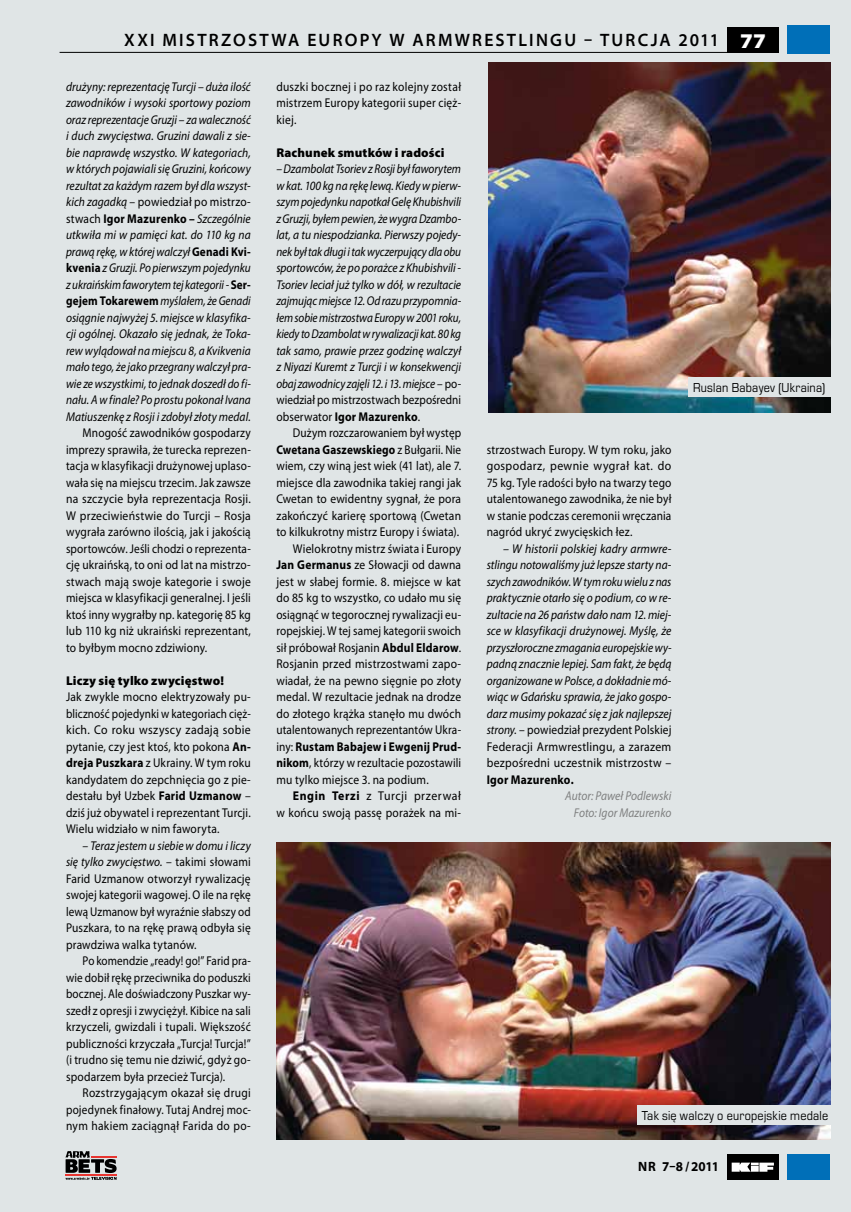
<style>
.page{position:relative;width:851px;height:1212px;background:#fff}
.page>*{position:absolute;margin:0;border:0;box-sizing:border-box;transform-origin:0 0}
.t1{font:900 semi-expanded 21px "Myriad Pro";color:#fff}
.t2{font:600 semi-expanded 18px "Myriad Pro";letter-spacing:.135em;color:#000;scale:.9 1}
.t3{font:13.5px "Eurostile TCE";letter-spacing:.02em;color:#000;scale:.9 1}
.t4{font:700 semi-expanded 13.5px "Myriad Pro";letter-spacing:-.005em;color:#000;scale:.9 1}
.t5{font:12.75px/16.5px "Myriad Pro";letter-spacing:.015em;color:#000;text-align:justify;scale:.9 1}
.t6{font:italic 12.75px/16.5px "Myriad Pro";color:#000;text-align:justify;scale:.9 1}
.t7{font:italic 12.75px/16.5px "Myriad Pro";color:#000;text-align:justify;scale:.89 1}
.t8{font:12.75px/16.5px "Myriad Pro";letter-spacing:.015em;color:#000;text-align:justify;scale:.89 1}
.t9{font:italic 12.75px/16.5px "Myriad Pro";color:#000;text-align:justify;scale:.92 1}
.t10{font:12.75px/16.5px "Myriad Pro";letter-spacing:.015em;color:#000;text-align:justify;scale:.87 1}
.t11{font:12.75px "Myriad Pro";letter-spacing:.015em;color:#000;scale:.88 1}
.t12{font:12.75px "Myriad Pro";letter-spacing:.015em;color:#000;scale:.91 1}
.t13{font:900 12.75px "Myriad Pro";letter-spacing:.01em;color:#000}
.t14{font:italic 12.75px/16.5px "Myriad Pro";color:#7f8080;text-align:right;scale:.9 1}
.t15{font:700 12.75px "Myriad Pro";letter-spacing:.015em;color:#000;scale:.88 1}
.t16{font:700 12.75px "Myriad Pro";letter-spacing:.015em;color:#000;scale:.89 1}
.t17{font:12.75px "Myriad Pro";letter-spacing:.045em;color:#000;scale:.93 1}
.t18{font:700 12.75px "Myriad Pro";letter-spacing:.015em;color:#000;scale:.9 1}
.s1{font-style:normal}
.s2{font-weight:700;font-style:normal}
.s3{font-weight:700}
.s4{font-style:italic}
.s5{font-weight:400}
</style>
<div class="page">
<div style="left:0;top:0;width:850px;height:1212px;background:#e0e5e6"></div>
<img style="left:488px;top:62px;width:342px;height:350px">
<img style="left:276px;top:842px;width:554px;height:298px">
<div style="left:688px;top:378px;width:142px;height:19px;background:#e0e5e6"></div>
<div style="left:636px;top:1106px;width:197px;height:19px;background:#e0e5e6"></div>
<svg style="left:65px;top:1151px;width:52px;height:29px"></svg>
<hr style="left:60px;top:52px;width:718px;height:1px;background:#000">
<div style="left:787px;top:25px;width:42px;height:29px;background:#006fb8"></div>
<div style="left:787px;top:1154px;width:42px;height:26px;background:#006fb8"></div>
<div style="left:727px;top:27px;width:51px;height:25px;background:#000"></div>
<div style="left:727px;top:1154px;width:51px;height:26px;background:#000"></div>
<svg style="left:731px;top:1162px;width:42px;height:10px"></svg>
<h2 class="t2" style="left:124px;top:30px;width:662px">XXI MISTRZOSTWA EUROPY W ARMWRESTLINGU – TURCJA 2011</h2>
<h1 class="t1" style="left:740px;top:28px;width:27px">77</h1>
<p class="t6" style="left:66px;top:78px;width:207px">drużyny: reprezentację Turcji – duża ilość zawodników i wysoki sportowy poziom oraz reprezentacje Gruzji – za waleczność i duch zwycięstwa. Gruzini dawali z sie&shy;bie naprawdę wszystko. W kategoriach, w których pojawiali się Gruzini, końcowy rezultat za każdym razem był dla wszyst&shy;kich zagadką <span class="s1">– powiedział po mistrzo&shy;stwach</span> <span class="s2">Igor Mazurenko –</span> Szczególnie utkwiła mi w pamięci kat. do 110 kg na prawą rękę, w której walczył <span class="s2">Genadi Kvi&shy;kvenia</span> z Gruzji. Po pierwszym pojedynku z ukraińskim faworytem tej kategorii - <span class="s2">Ser&shy;gejem Tokarewem</span> myślałem, że Genadi osiągnie najwyżej 5. miejsce w klasyfika&shy;cji ogólnej. Okazało się jednak, że Toka&shy;rew wylądował na miejscu 8, a Kvikvenia mało tego, że jako przegrany walczył pra&shy;wie ze wszystkimi, to jednak doszedł do fi&shy;nału. A w finale? Po prostu pokonał Ivana Matiuszenkę z Rosji i zdobył złoty medal.</p>
<p class="t8" style="left:66px;top:425px;width:209px;text-indent:16px">Mnogość zawodników gospodarzy imprezy sprawiła, że turecka reprezen&shy;tacja w klasyfikacji drużynowej uplaso&shy;wała się na miejscu trzecim. Jak zawsze na szczycie była reprezentacja Rosji.<br>W przeciwieństwie do Turcji – Rosja wygrała zarówno ilością, jak i jakością sportowców. Jeśli chodzi o reprezenta&shy;cję ukraińską, to oni od lat na mistrzo&shy;stwach mają swoje kategorie i swoje miejsca w klasyfikacji generalnej. I jeśli ktoś inny wygrałby np. kategorię 85 kg lub 110 kg niż ukraiński reprezentant, to byłbym mocno zdziwiony.</p>
<p class="t13" style="left:66px;top:672px;width:159px">Liczy się tylko zwycięstwo!</p>
<p class="t5" style="left:66px;top:689px;width:207px">Jak zwykle mocno elektryzowały pu&shy;bliczność pojedynki w kategoriach cięż&shy;kich. Co roku wszyscy zadają sobie pytanie, czy jest ktoś, kto pokona <span class="s3">An&shy;dreja Puszkara</span> z Ukrainy. W tym roku kandydatem do zepchnięcia go z pie&shy;destału był Uzbek <span class="s3">Farid Uzmanow</span> – dziś już obywatel i reprezentant Turcji.<br>Wielu widziało w nim faworyta.</p>
<p class="t5" style="left:66px;top:837px;width:207px;text-indent:17px"><span class="s4">– Teraz jestem u siebie w domu i liczy się tylko zwycięstwo.</span> – takimi słowami Farid Uzmanow otworzył rywalizację swojej kategorii wagowej. O ile na rękę lewą Uzmanow był wyraźnie słabszy od Puszkara, to na rękę prawą odbyła się prawdziwa walka tytanów.</p>
<p class="t10" style="left:66px;top:953px;width:214px;text-indent:16px">Po komendzie „ready! go!” Farid pra&shy;wie dobił rękę przeciwnika do poduszki bocznej. Ale doświadczony Puszkar wy&shy;szedł z opresji i zwyciężył. Kibice na sali krzyczeli, gwizdali i tupali. Większość publiczności krzyczała „Turcja! Turcja!” (i trudno się temu nie dziwić, gdyż go&shy;spodarzem była przecież Turcja).</p>
<p class="t5" style="left:66px;top:1085px;width:207px;text-indent:17px">Rozstrzygającym okazał się drugi pojedynek finałowy. Tutaj Andrej moc&shy;nym hakiem zaciągnął Farida do po-</p>
<p class="t5" style="left:276px;top:78px;width:207px">duszki bocznej i po raz kolejny został mistrzem Europy kategorii super cięż&shy;kiej.</p>
<p class="t13" style="left:276px;top:144px;width:170px">Rachunek smutków i radości</p>
<p class="t7" style="left:276px;top:161px;width:209px">– Dzambolat Tsoriev z Rosji był faworytem w kat. 100 kg na rękę lewą. Kiedy w pierw&shy;szym pojedynku napotkał Gelę Khubishvili z Gruzji, byłem pewien, że wygra Dzambo&shy;lat, a tu niespodzianka. Pierwszy pojedy&shy;nek był tak długi i tak wyczerpujący dla obu sportowców, że po porażce z Khubishvili - Tsoriev leciał już tylko w dół, w rezultacie zajmując miejsce 12. Od razu przypomnia&shy;łem sobie mistrzostwa Europy w 2001 roku, kiedy to Dzambolat w rywalizacji kat. 80 kg tak samo, prawie przez godzinę walczył z Niyazi Kuremt z Turcji i w konsekwencji obaj zawodnicy zajęli 12. i 13. miejsce <span class="s1">– po&shy;wiedział po mistrzostwach bezpośredni obserwator</span> <span class="s2">Igor Mazurenko</span><span class="s1">.</span></p>
<p class="t11" style="left:293px;top:426px;width:193px">Dużym rozczarowaniem był występ</p>
<p class="t15" style="left:276px;top:442px;width:211px">Cwetana Gaszewskiego <span class="s5">z Bułgarii. Nie</span></p>
<p class="t5" style="left:276px;top:458px;width:207px">wiem, czy winą jest wiek (41 lat), ale 7.</p>
<p class="t5" style="left:276px;top:474px;width:207px">miejsce dla zawodnika takiej rangi jak</p>
<p class="t5" style="left:276px;top:491px;width:207px">Cwetan to ewidentny sygnał, że pora</p>
<p class="t12" style="left:276px;top:508px;width:204px">zakończyć karierę sportową (Cwetan</p>
<p class="t5" style="left:276px;top:524px;width:204px">to kilkukrotny mistrz Europy i świata).</p>
<p class="t5" style="left:293px;top:540px;width:188px">Wielokrotny mistrz świata i Europy</p>
<p class="t5" style="left:276px;top:557px;width:207px"><span class="s3">Jan Germanus</span> ze Słowacji od dawna</p>
<p class="t5" style="left:276px;top:573px;width:207px">jest w słabej formie. 8. miejsce w kat</p>
<p class="t5" style="left:276px;top:590px;width:207px">do 85 kg to wszystko, co udało mu się</p>
<p class="t8" style="left:276px;top:606px;width:209px">osiągnąć w tegorocznej rywalizacji eu-</p>
<p class="t11" style="left:276px;top:624px;width:211px">ropejskiej. W tej samej kategorii swoich</p>
<p class="t5" style="left:276px;top:639px;width:207px">sił próbował Rosjanin <span class="s3">Abdul Eldarow</span>.</p>
<p class="t12" style="left:276px;top:657px;width:204px">Rosjanin przed mistrzostwami zapo-</p>
<p class="t5" style="left:276px;top:672px;width:207px">wiadał, że na pewno sięgnie po złoty</p>
<p class="t5" style="left:276px;top:689px;width:207px">medal. W rezultacie jednak na drodze</p>
<p class="t5" style="left:276px;top:705px;width:207px">do złotego krążka stanęło mu dwóch</p>
<p class="t8" style="left:276px;top:722px;width:209px">utalentowanych reprezentantów Ukra-</p>
<p class="t16" style="left:276px;top:739px;width:209px"><span class="s5">iny:</span> Rustam Babajew i Ewgenij Prud-</p>
<p class="t8" style="left:276px;top:755px;width:209px"><span class="s3">nikom</span>, którzy w rezultacie pozostawili</p>
<p class="t5" style="left:276px;top:771px;width:171px">mu tylko miejsce 3. na podium.</p>
<p class="t17" style="left:293px;top:789px;width:182px"><span class="s3">Engin Terzi</span> z Turcji przerwał</p>
<p class="t5" style="left:276px;top:804px;width:207px">w końcu swoją passę porażek na mi-</p>
<p class="t5" style="left:486px;top:441px;width:207px">strzostwach Europy. W tym roku, jako gospodarz, pewnie wygrał kat. do 75 kg. Tyle radości było na twarzy tego utalentowanego zawodnika, że nie był w stanie podczas ceremonii wręczania nagród ukryć zwycięskich łez.</p>
<p class="t9" style="left:486px;top:540px;width:202px;text-indent:16px">– W historii polskiej kadry armwre&shy;stlingu notowaliśmy już lepsze starty na&shy;szych zawodników. W tym roku wielu z nas praktycznie otarło się o podium, co w re&shy;zultacie na 26 państw dało nam 12. miej&shy;sce w klasyfikacji drużynowej. Myślę, że przyszłoroczne zmagania europejskie wy&shy;padną znacznie lepiej. Sam fakt, że będą organizowane w Polsce, a dokładnie mó&shy;wiąc w Gdańsku sprawia, że jako gospo&shy;darz musimy pokazać się z jak najlepszej strony. <span class="s1">– powiedział prezydent Polskiej Federacji Armwrestlingu, a zarazem bezpośredni uczestnik mistrzostw –</span></p>
<p class="t18" style="left:486px;top:772px;width:98px">Igor Mazurenko.</p>
<p class="t14" style="left:565px;top:788px;width:119px">Autor: Paweł Podlewski<br>Foto: Igor Mazurenko</p>
<p class="t3" style="left:693px;top:380px;width:148px">Ruslan Babayev (Ukraina)</p>
<p class="t3" style="left:641px;top:1108px;width:208px">Tak się walczy o europejskie medale</p>
<p class="t4" style="left:638px;top:1159px;width:91px">nr 7–8/2011</p>
</div>
